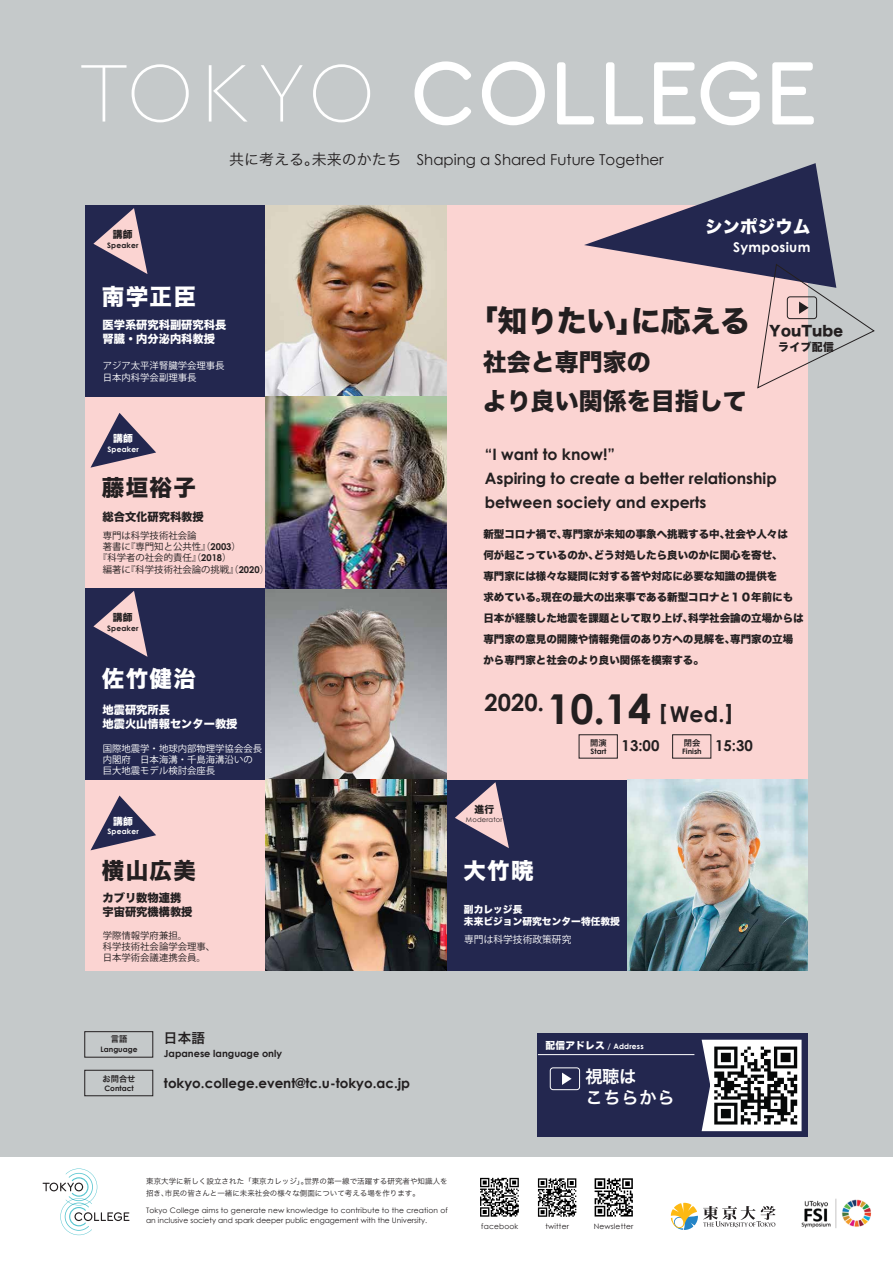
<style>
.page{position:relative;width:893px;height:1263px;background:#c5c9ca}
.page>*{position:absolute;margin:0;border:0;box-sizing:border-box;transform-origin:0 0}
.t1{font:30px "Hira Kaku Std W8";letter-spacing:-.01em;color:#231f20}
.t2{font:24px/39px "Hira Kaku Std W8";color:#231f20}
.t3{font:22.5px "Hira Kaku Std W8";letter-spacing:.06em;color:#fff}
.t4{font:22.5px "Hira Kaku Std W8";letter-spacing:.06em;color:#231f20}
.t5{font:700 21.83px "Century Gothic";color:#231f20}
.t6{font:17.25px/21px "Hira Kaku Pro N W6";letter-spacing:.04em;color:#fff}
.t7{font:17.25px "Hira Kaku Std W8";letter-spacing:.02em;color:#fff}
.t8{font:700 15.75px/24px "Century Gothic";color:#231f20}
.t9{font:15px "Century Gothic";color:#231f20}
.t10{font:700 15px "Century Gothic";color:#231f20}
.t11{font:13.88px "Hira Kaku Std W8";letter-spacing:.01em;color:#231f20}
.t12{font:700 13.5px "Century Gothic";color:#231f20}
.t13{font:700 13.5px "Century Gothic";letter-spacing:.02em;color:#fff}
.t14{font:13.5px "Hira Kaku Pro N W6";color:#231f20}
.t15{font:11.25px/13.5px "Hira Kaku Std W8";color:#fff}
.t16{font:11.25px/13.5px "Hira Kaku Std W8";color:#231f20}
.t17{font:10.88px "Hira Kaku Std W8";letter-spacing:.03em;color:#231f20}
.t18{font:10.5px/21px "Hira Kaku Std W8";color:#231f20}
.t19{font:9.75px/11.7px "Hira Kaku Std W8";color:#fff}
.t20{font:700 9.75px "Century Gothic";color:#231f20}
.t21{font:9.75px "Koz Go Pr 6 N";color:#fff}
.t22{font:9.75px "Hira Kaku Std W8";color:#231f20}
.t23{font:9.38px/11.2px "Koz Go Pr 6 N";color:#231f20}
.t24{font:9.38px/11.2px "Koz Go Pr 6 N";color:#fff}
.t25{font:8.25px "Hira Kaku Pro N W6";color:#231f20}
.t26{font:7.5px/10.5px "Century Gothic";letter-spacing:.015em;color:#231f20}
.t27{font:7.5px/12px "Hira Kaku Pro N W3";letter-spacing:.005em;color:#231f20}
.t28{font:700 7.5px "Century Gothic";letter-spacing:.03em;color:#fff}
.t29{font:700 7.5px "Century Gothic";color:#231f20}
.t30{font:700 7.5px "Century Gothic";letter-spacing:.03em;color:#231f20}
.t31{font:6.75px "Century Gothic";letter-spacing:.03em;color:#231f20}
.s1{font-family:"Hira Kaku Pro N W3"}
.s2{font-family:"Century Gothic";font-weight:700}
.s3{font-size:41.25px}
.s4{font-family:"Hira Kaku Std W8";font-weight:400;font-size:9.75px}
</style>
<div class="page">
<svg style="left:414px;top:61px;width:57px;height:64px"></svg>
<svg style="left:482px;top:61px;width:63px;height:64px"></svg>
<svg style="left:557px;top:62px;width:37px;height:62px"></svg>
<svg style="left:606px;top:62px;width:37px;height:62px"></svg>
<svg style="left:654px;top:62px;width:41px;height:62px"></svg>
<svg style="left:701px;top:61px;width:59px;height:64px"></svg>
<svg style="left:772px;top:62px;width:42px;height:62px"></svg>
<svg style="left:81px;top:64px;width:108px;height:58px"></svg>
<svg style="left:209px;top:65px;width:38px;height:57px"></svg>
<svg style="left:261px;top:65px;width:42px;height:57px"></svg>
<svg style="left:313px;top:64px;width:57px;height:58px"></svg>
<div style="left:0;top:1157px;width:893px;height:106px;background:#fff"></div>
<svg style="left:43px;top:1168px;width:86px;height:67px"></svg>
<svg style="left:671px;top:1203px;width:105px;height:27px"></svg>
<svg style="left:480px;top:1177px;width:39px;height:1px"></svg>
<svg style="left:480px;top:1178px;width:39px;height:39px"></svg>
<svg style="left:537px;top:1178px;width:40px;height:39px"></svg>
<svg style="left:538px;top:1178px;width:38px;height:39px"></svg>
<svg style="left:594px;top:1178px;width:39px;height:39px"></svg>
<svg style="left:595px;top:1178px;width:38px;height:38px"></svg>
<div style="left:446px;top:779px;width:362px;height:192px;background:#23274f"></div>
<div style="left:446px;top:205px;width:362px;height:574px;background:#fbd4d2"></div>
<div style="left:85px;top:779px;width:361px;height:192px;background:#fbd4d2"></div>
<img style="left:627px;top:779px;width:181px;height:192px">
<div style="left:85px;top:588px;width:361px;height:191px;background:#23274f"></div>
<img style="left:266px;top:588px;width:180px;height:383px">
<img style="left:85px;top:397px;width:361px;height:191px">
<img style="left:85px;top:205px;width:361px;height:192px">
<svg style="left:90px;top:795px;width:66px;height:55px"></svg>
<svg style="left:455px;top:782px;width:54px;height:66px"></svg>
<svg style="left:93px;top:591px;width:54px;height:66px"></svg>
<svg style="left:90px;top:413px;width:66px;height:55px"></svg>
<svg style="left:93px;top:208px;width:54px;height:66px"></svg>
<svg style="left:584px;top:163px;width:291px;height:225px"></svg>
<div style="left:787px;top:296px;width:30px;height:23px;border:1px solid #231f20;border-radius:3px"></div>
<div style="left:84px;top:1070px;width:69px;height:26px;border:1px solid #231f20"></div>
<div style="left:84px;top:1031px;width:69px;height:26px;border:1px solid #231f20"></div>
<div style="left:579px;top:734px;width:39px;height:24px;border:1px solid #231f20"></div>
<div style="left:672px;top:734px;width:39px;height:24px;border:1px solid #231f20"></div>
<div style="left:538px;top:1034px;width:270px;height:103px;background:#23274f"></div>
<svg style="left:702px;top:1040px;width:100px;height:91px"></svg>
<hr style="left:538px;top:1054px;width:156px;height:1px;background:#fff">
<svg style="left:562px;top:1072px;width:10px;height:13px"></svg>
<div style="left:550px;top:1067px;width:30px;height:23px;border:1px solid #fff;border-radius:3px"></div>
<img style="left:801px;top:1198px;width:71px;height:30px">
<img style="left:711px;top:1043px;width:89px;height:85px">
<p class="t22" style="left:113px;top:229px;width:21px">講師</p>
<p class="t30" style="left:107px;top:239px;width:33px">Speaker</p>
<h3 class="t9" style="left:229px;top:149px;width:436px"><span class="s1">共に考える。未来のかたち</span> Shaping a Shared Future Together</h3>
<h3 class="t7" style="left:705px;top:217px;width:107px">シンポジウム</h3>
<p class="t13" style="left:733px;top:236px;width:79px">Symposium</p>
<h3 class="t3" style="left:102px;top:284px;width:96px">南学正臣</h3>
<p class="t15" style="left:103px;top:318px;width:136px">医学系研究科副研究科長　腎臓・内分泌内科教授</p>
<p class="t24" style="left:103px;top:360px;width:123px">アジア太平洋腎臓学会理事長日本内科学会副理事長</p>
<p class="t19" style="left:113px;top:433px;width:21px">講師</p>
<p class="t28" style="left:107px;top:443px;width:33px">Speaker</p>
<h3 class="t4" style="left:102px;top:475px;width:96px">藤垣裕子</h3>
<p class="t23" style="left:103px;top:530px;width:95px">専門は科学技術社会論</p>
<p class="t23" style="left:103px;top:541px;width:140px">著書に『専門知と公共性』（<span class="s2">2003</span>）</p>
<p class="t23" style="left:98px;top:552px;width:135px">『科学者の社会的責任』（<span class="s2">2018</span>）</p>
<p class="t23" style="left:103px;top:564px;width:168px">編著に『科学技術社会論の挑戦』（<span class="s2">2020</span>）</p>
<p class="t16" style="left:103px;top:511px;width:103px">総合文化研究科教授</p>
<p class="t22" style="left:113px;top:612px;width:21px">講師</p>
<p class="t30" style="left:107px;top:622px;width:33px">Speaker</p>
<h3 class="t3" style="left:102px;top:666px;width:96px">佐竹健治</h3>
<p class="t15" style="left:103px;top:703px;width:136px">地震研究所長　<br>地震火山情報センター教授</p>
<p class="t24" style="left:103px;top:743px;width:161px">国際地震学・地球内部物理学協会会長内閣府　日本海溝・千島海溝沿いの巨大地震モデル検討会座長</p>
<p class="t19" style="left:113px;top:816px;width:21px">講師</p>
<p class="t28" style="left:107px;top:826px;width:33px">Speaker</p>
<h3 class="t4" style="left:102px;top:858px;width:96px">横山広美</h3>
<p class="t16" style="left:103px;top:892px;width:91px">カブリ数物連携宇宙研究機構教授</p>
<p class="t23" style="left:103px;top:930px;width:114px">学際情報学府兼担。<br>科学技術社会論学会理事、日本学術会議連携会員。</p>
<p class="t25" style="left:111px;top:1032px;width:18px">言語</p>
<p class="t29" style="left:101px;top:1043px;width:38px">Language</p>
<p class="t25" style="left:103px;top:1071px;width:34px">お問合せ</p>
<p class="t29" style="left:104px;top:1083px;width:31px">Contact</p>
<p class="t14" style="left:164px;top:1026px;width:43px">日本語</p>
<p class="t20" style="left:164px;top:1046px;width:120px">Japanese language only</p>
<p class="t12" style="left:164px;top:1072px;width:248px">tokyo.college.event@tc.u-tokyo.ac.jp</p>
<h1 class="t1" style="left:468px;top:304px;width:284px">「知りたい」に応える</h1>
<h2 class="t2" style="left:483px;top:343px;width:265px">社会と専門家の<br>より良い関係を目指して</h2>
<h3 class="t8" style="left:485px;top:442px;width:294px">“I want to know!”<br>Aspiring to create a better relationship between society and experts</h3>
<h3 class="t11" style="left:769px;top:324px;width:75px">YouTube</h3>
<p class="t17" style="left:778px;top:341px;width:57px">ライブ配信</p>
<p class="t18" style="left:483px;top:524px;width:322px">新型コロナ禍で、専門家が未知の事象へ挑戦する中、社会や人々は<br>何が起こっているのか、どう対処したら良いのかに関心を寄せ、<br>専門家には様々な疑問に対する答や対応に必要な知識の提供を<br>求めている。現在の最大の出来事である新型コロナと１０年前にも日本が経験した地震を課題として取り上げ、科学社会論の立場からは専門家の意見の開陳や情報発信のあり方への見解を、専門家の立場から専門家と社会のより良い関係を模索する。</p>
<h3 class="t5" style="left:484px;top:698px;width:250px"><sup>2020.</sup><span class="s3">10.14</span> [ Wed.]</h3>
<h3 class="t10" style="left:622px;top:734px;width:39px">13:00</h3>
<h3 class="t10" style="left:715px;top:734px;width:39px">15:30</h3>
<p class="t25" style="left:590px;top:735px;width:18px">開演</p>
<p class="t29" style="left:591px;top:746px;width:17px">Start</p>
<p class="t25" style="left:684px;top:735px;width:18px">閉会</p>
<p class="t29" style="left:682px;top:746px;width:21px">Finish</p>
<p class="t22" style="left:474px;top:803px;width:21px">進行</p>
<p class="t31" style="left:466px;top:815px;width:38px">Moderator</p>
<h3 class="t3" style="left:463px;top:858px;width:72px">大竹暁</h3>
<p class="t19" style="left:464px;top:904px;width:157px">副カレッジ長<br>未来ビジョン研究センター特任教授</p>
<p class="t21" style="left:464px;top:934px;width:109px">専門は科学技術政策研究</p>
<p class="t28" style="left:545px;top:1040px;width:100px"><span class="s4">配信アドレス</span> / Address</p>
<h3 class="t6" style="left:586px;top:1065px;width:91px">視聴は<br>こちらから</h3>
<p class="t27" style="left:146px;top:1175px;width:303px">東京大学に新しく設立された「東京カレッジ」。世界の第一線で活躍する研究者や知識人を招き、市民の皆さんと一緒に未来社会の様々な側面について考える場を作ります。</p>
<p class="t26" style="left:146px;top:1205px;width:303px">Tokyo College aims to generate new knowledge to contribute to the creation of an inclusive society and spark deeper public engagement with the University.</p>
<p class="t26" style="left:481px;top:1220px;width:39px">facebook</p>
<p class="t26" style="left:545px;top:1220px;width:25px">twitter</p>
<p class="t26" style="left:594px;top:1220px;width:41px">Newsletter</p>
</div>
